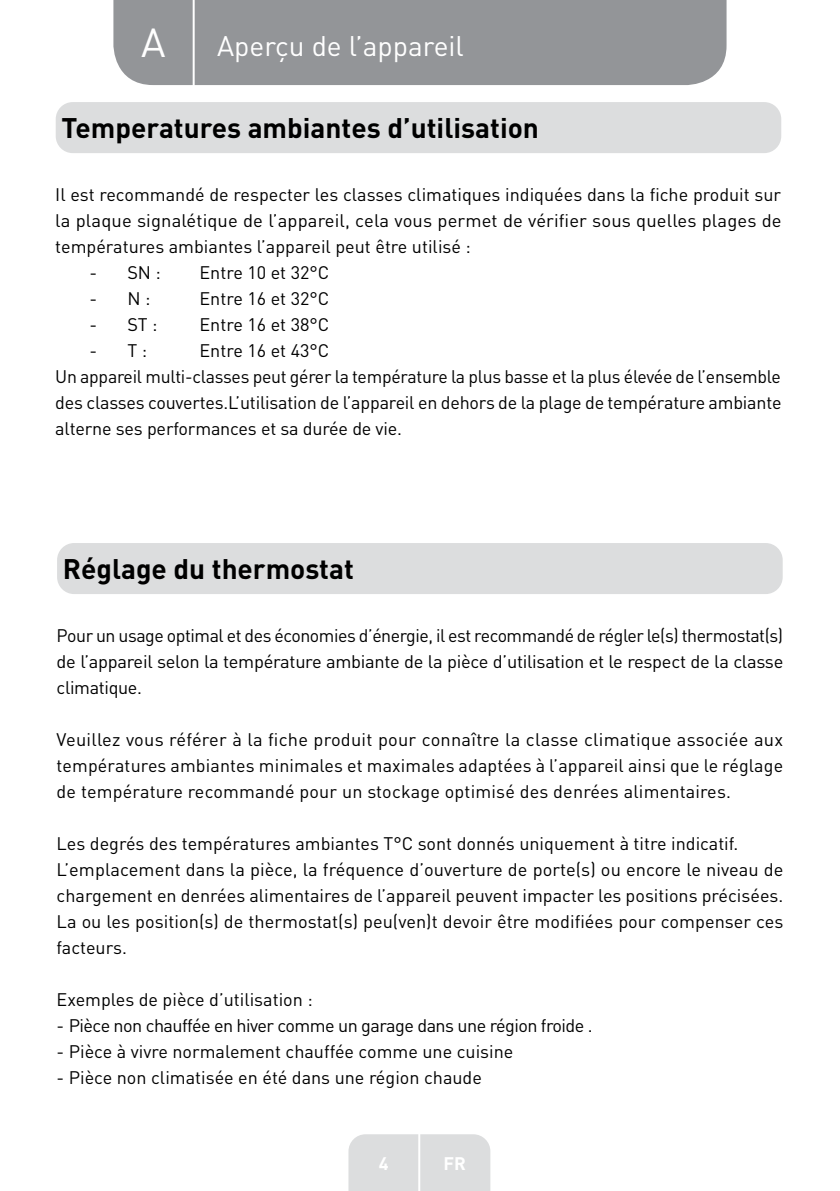
<style>
.page{position:relative;width:840px;height:1191px;background:#fff}
.page>*{position:absolute;margin:0;border:0;box-sizing:border-box;transform-origin:0 0}
.t1{font:40px "DIN Pro";color:#fff}
.t2{font:700 28px "DIN Pro";color:#000}
.t3{font:28px "DIN Pro";color:#fff}
.t4{font:18px/26px "DIN Pro";color:#000;text-align:justify}
.t5{font:18px "DIN Pro";letter-spacing:-.03em;color:#000}
.t6{font:700 18px "DIN Pro";color:#fff}
</style>
<div class="page">
<div style="left:113px;top:0;width:613px;height:85px;background:#939598"></div>
<div style="left:348px;top:1134px;width:142px;height:57px;background:#dcddde"></div>
<hr style="left:418px;top:1111px;width:2px;height:80px;background:#fff">
<hr style="left:192px;top:0;width:2px;height:88px;background:#fff">
<div style="left:56px;top:102px;width:724px;height:51px;background:#dcddde;border-radius:17px"></div>
<div style="left:57px;top:543px;width:725px;height:51px;background:#dcddde;border-radius:17px"></div>
<h1 class="t1" style="left:141px;top:15px;width:26px">A</h1>
<h2 class="t3" style="left:217px;top:27px;width:248px">Aperçu de l’appareil</h2>
<h2 class="t2" style="left:61px;top:109px;width:479px">Temperatures ambiantes d’utilisation</h2>
<p class="t4" style="left:55px;top:181px;width:727px">Il est recommandé de respecter les classes climatiques indiquées dans la fiche produit sur la plaque signalétique de l’appareil, cela vous permet de vérifier sous quelles plages de températures ambiantes l’appareil peut être utilisé :</p>
<p class="t4" style="left:89px;top:259px;width:73px">- SN :</p>
<p class="t4" style="left:199px;top:259px;width:131px">Entre 10 et 32°C</p>
<p class="t4" style="left:89px;top:285px;width:62px">- N :</p>
<p class="t4" style="left:199px;top:285px;width:131px">Entre 16 et 32°C</p>
<p class="t4" style="left:89px;top:311px;width:70px">- ST :</p>
<p class="t4" style="left:199px;top:311px;width:131px">Entre 16 et 38°C</p>
<p class="t4" style="left:89px;top:337px;width:59px">- T :</p>
<p class="t4" style="left:55px;top:337px;width:727px;text-align:left;text-indent:144px">Entre 16 et 43°C<br>Un appareil multi-classes peut gérer la température la plus basse et la plus élevée de l’ensemble des classes couvertes.L’utilisation de l’appareil en dehors de la plage de température ambiante alterne ses performances et sa durée de vie.</p>
<h2 class="t2" style="left:63px;top:550px;width:292px">Réglage du thermostat</h2>
<p class="t4" style="left:57px;top:621px;width:727px">Pour un usage optimal et des économies d’énergie, il est recommandé de régler le(s) thermostat(s) de l’appareil selon la température ambiante de la pièce d’utilisation et le respect de la classe climatique.</p>
<p class="t4" style="left:57px;top:725px;width:727px">Veuillez vous référer à la fiche produit pour connaître la classe climatique associée aux températures ambiantes minimales et maximales adaptées à l’appareil ainsi que le réglage de température recommandé pour un stockage optimisé des denrées alimentaires.</p>
<p class="t4" style="left:57px;top:829px;width:728px;text-align:left">Les degrés des températures ambiantes T°C sont donnés uniquement à titre indicatif.<br>L’emplacement dans la pièce, la fréquence d’ouverture de porte(s) ou encore le niveau de chargement en denrées alimentaires de l’appareil peuvent impacter les positions précisées.<br>La ou les position(s) de thermostat(s) peu(ven)t devoir être modifiées pour compenser ces facteurs.</p>
<p class="t4" style="left:57px;top:985px;width:257px">Exemples de pièce d’utilisation :</p>
<p class="t5" style="left:57px;top:1013px;width:537px">- Pièce non chauffée en hiver comme un garage dans une région froide .</p>
<p class="t4" style="left:57px;top:1037px;width:458px">- Pièce à vivre normalement chauffée comme une cuisine</p>
<p class="t4" style="left:57px;top:1063px;width:426px">- Pièce non climatisée en été dans une région chaude</p>
<p class="t6" style="left:378px;top:1150px;width:11px">4</p>
<p class="t6" style="left:443px;top:1150px;width:24px">FR</p>
</div>
